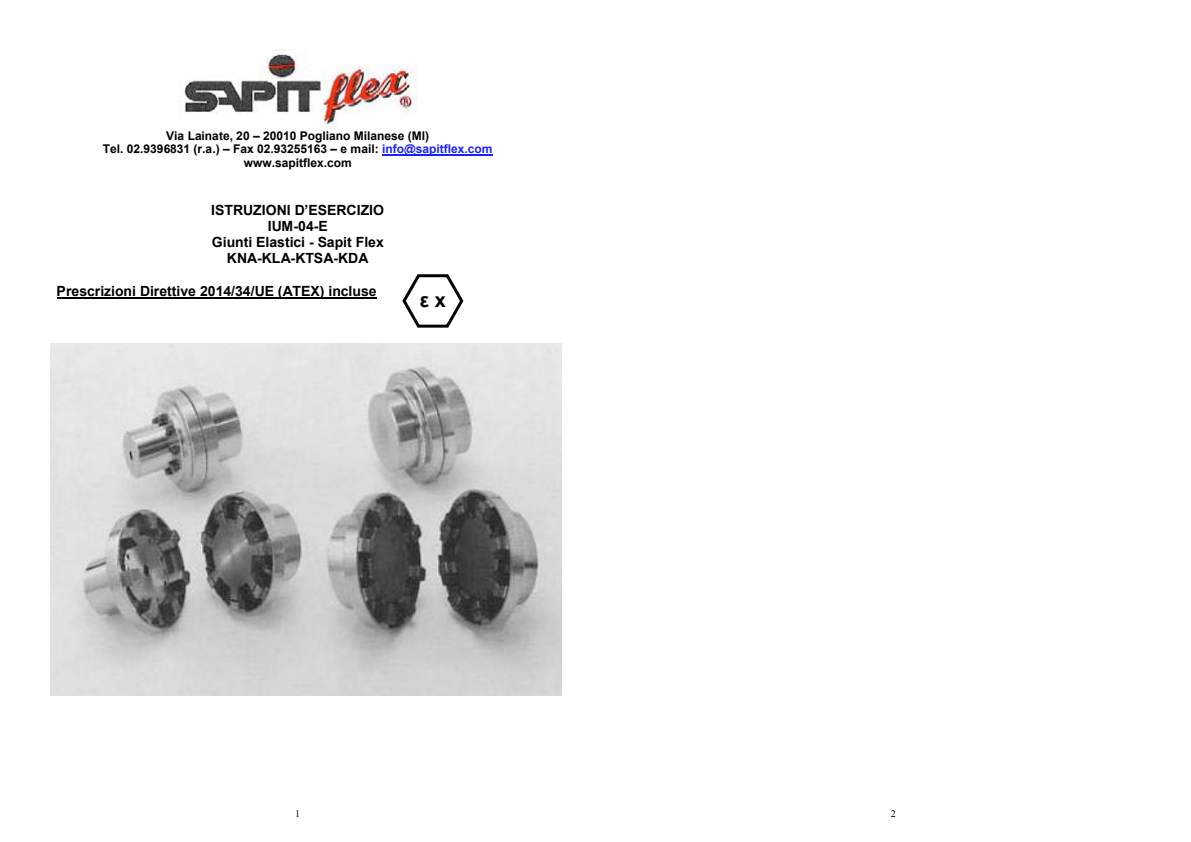
<style>
.page{position:relative;width:1191px;height:842px;background:#fff}
.page>*{position:absolute;margin:0;border:0;box-sizing:border-box;transform-origin:0 0}
.t1{font:700 20px "Arial";color:#000}
.t2{font:700 14px/16.1px "Arial";color:#000;text-align:center}
.t3{font:700 14px "Arial";letter-spacing:-.005em;color:#000}
.t4{font:700 12px/13.8px "Arial";color:#000;text-align:center}
.t5{font:10px "Times New Roman";color:#000}
.s1{font-style:inherit}
.s2{color:#1922fb}
</style>
<div class="page">
<img style="left:179px;top:50px;width:238px;height:79px">
<hr style="left:382px;top:155px;width:110px;height:1px;background:#1922fb">
<hr style="left:57px;top:297px;width:319px;height:1px;background:#000">
<svg style="left:402px;top:274px;width:62px;height:54px"></svg>
<img style="left:50px;top:344px;width:512px;height:351px">
<p class="t4" style="left:103px;top:129px;width:391px">Via Lainate, 20 <span class="s1">–</span> 20010 Pogliano Milanese (MI)<br>Tel. 02.9396831 (r.a.) <span class="s1">–</span> Fax 02.93255163 <span class="s1">–</span> e mail: <span class="s2">info@sapitflex.com </span>www.sapitflex.com</p>
<p class="t3" style="left:211px;top:201px;width:174px">ISTRUZIONI D’ESERCIZIO</p>
<p class="t2" style="left:212px;top:219px;width:173px">IUM-04-E<br>Giunti Elastici - Sapit Flex<br>KNA-KLA-KTSA-KDA</p>
<p class="t2" style="left:57px;top:283px;width:321px">Prescrizioni Direttive 2014/34/UE (ATEX) incluse</p>
<h1 class="t1" style="left:420px;top:286px;width:28px">ε x</h1>
<p class="t5" style="left:295px;top:807px;width:6px">1</p>
<p class="t5" style="left:890px;top:807px;width:6px">2</p>
</div>
